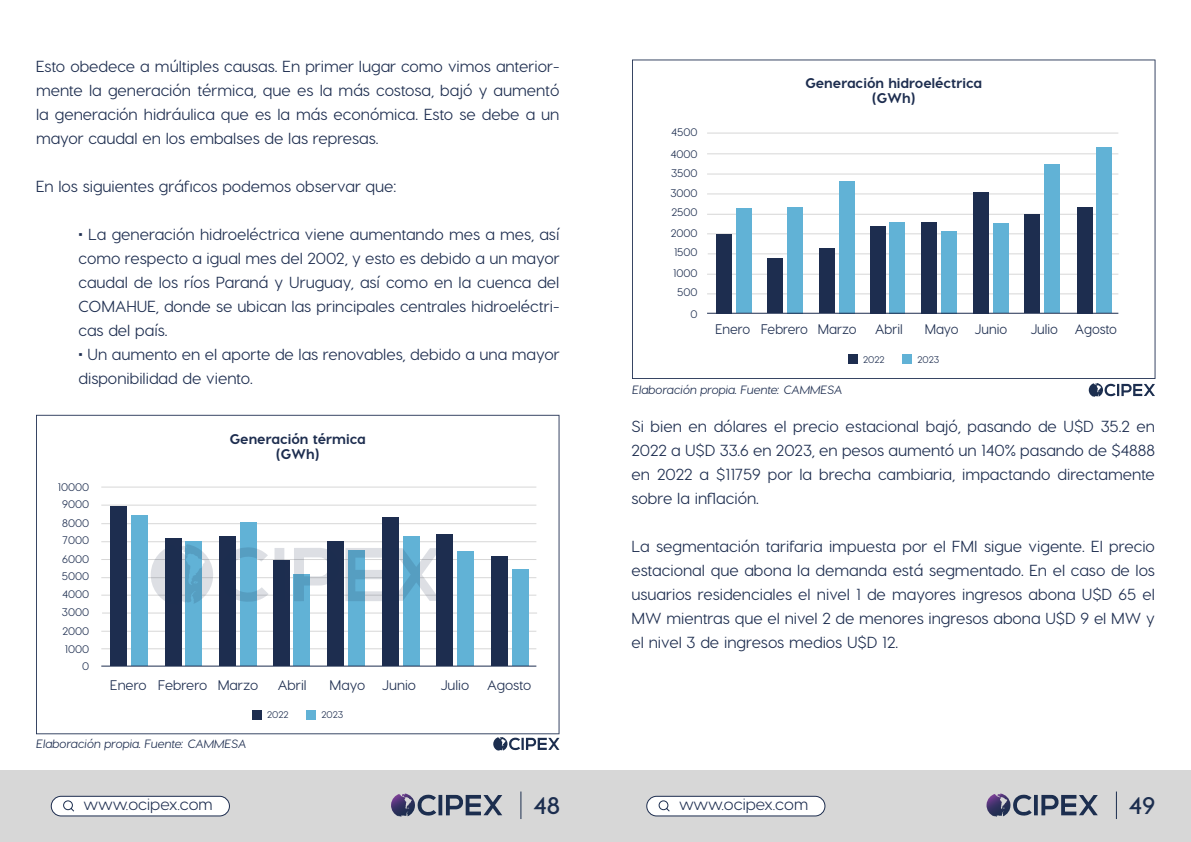
<style>
.page{position:relative;width:1191px;height:842px;background:#fff}
.page>*{position:absolute;margin:0;border:0;box-sizing:border-box;transform-origin:0 0}
.t1{font:700 24px "Visby CF";color:#1c2e4f}
.t2{font:500 16px/24px "Visby CF";color:#1d2d4f;text-align:justify}
.t3{font:16px "Visby CF";color:#1d2d4f}
.t4{font:800 14.1px/14.9px "Visby CF";color:#1d2d4f;text-align:center}
.t5{font:500 13.9px "Visby CF";color:#1d2d4f}
.t6{font:500 13.9px "Visby CF";color:#1d2d4f;scale:.95 1}
.t7{font:italic 500 12px "Visby CF";color:#1d2d4f}
.t8{font:500 11px/18.3px "Visby CF";color:#1d2d4f;text-align:center}
.t9{font:500 9.7px "Visby CF";color:#1d2d4f}
.s1{font-weight:800;font-size:18px}
</style>
<div class="page">
<div style="left:0;top:770px;width:595px;height:72px;background:#d7d7d7"></div>
<div style="left:595px;top:770px;width:596px;height:72px;background:#d7d7d7"></div>
<div style="left:51px;top:796px;width:178px;height:20px;background:#fff;border-radius:10px"></div>
<div style="left:51px;top:796px;width:179px;height:20px;border:1px solid #1d2d4f;border-radius:10px"></div>
<div style="left:647px;top:796px;width:178px;height:20px;background:#fff;border-radius:10px"></div>
<div style="left:646px;top:796px;width:179px;height:20px;border:1px solid #1d2d4f;border-radius:10px"></div>
<svg style="left:63px;top:800px;width:11px;height:12px"></svg>
<svg style="left:658px;top:800px;width:12px;height:12px"></svg>
<svg style="left:402px;top:794px;width:100px;height:22px"></svg>
<svg style="left:1013px;top:795px;width:84px;height:21px"></svg>
<svg style="left:997px;top:794px;width:10px;height:15px"></svg>
<svg style="left:520px;top:791px;width:1px;height:28px"></svg>
<svg style="left:1116px;top:791px;width:1px;height:28px"></svg>
<svg style="left:36px;top:415px;width:523px;height:319px"></svg>
<div style="left:110px;top:506px;width:17px;height:160px;background:#1d2d4f"></div>
<div style="left:131px;top:515px;width:17px;height:151px;background:#61b2d6"></div>
<div style="left:165px;top:538px;width:16px;height:128px;background:#1d2d4f"></div>
<div style="left:186px;top:542px;width:16px;height:124px;background:#61b2d6"></div>
<div style="left:273px;top:560px;width:16px;height:106px;background:#1d2d4f"></div>
<div style="left:293px;top:574px;width:17px;height:92px;background:#61b2d6"></div>
<div style="left:327px;top:542px;width:17px;height:124px;background:#1d2d4f"></div>
<div style="left:348px;top:550px;width:17px;height:116px;background:#61b2d6"></div>
<div style="left:382px;top:517px;width:16px;height:149px;background:#1d2d4f"></div>
<div style="left:403px;top:537px;width:16px;height:129px;background:#61b2d6"></div>
<div style="left:436px;top:534px;width:17px;height:132px;background:#1d2d4f"></div>
<div style="left:457px;top:551px;width:17px;height:115px;background:#61b2d6"></div>
<div style="left:491px;top:556px;width:17px;height:110px;background:#1d2d4f"></div>
<div style="left:512px;top:569px;width:17px;height:97px;background:#61b2d6"></div>
<div style="left:219px;top:536px;width:17px;height:130px;background:#1d2d4f"></div>
<div style="left:240px;top:522px;width:17px;height:144px;background:#61b2d6"></div>
<div style="left:306px;top:710px;width:10px;height:9px;background:#61b2d6"></div>
<div style="left:252px;top:710px;width:10px;height:9px;background:#1d2d4f"></div>
<hr style="left:101px;top:666px;width:435px;height:1px;background:#1d2d4f">
<svg style="left:345px;top:548px;width:37px;height:53px"></svg>
<svg style="left:294px;top:548px;width:33px;height:53px"></svg>
<svg style="left:398px;top:548px;width:38px;height:53px"></svg>
<svg style="left:236px;top:547px;width:48px;height:55px"></svg>
<svg style="left:150px;top:544px;width:64px;height:61px"></svg>
<svg style="left:493px;top:737px;width:66px;height:14px"></svg>
<svg style="left:1088px;top:383px;width:67px;height:14px"></svg>
<svg style="left:632px;top:60px;width:523px;height:319px"></svg>
<div style="left:716px;top:234px;width:16px;height:79px;background:#1d2d4f"></div>
<div style="left:735px;top:209px;width:16px;height:104px;background:#61b2d6"></div>
<div style="left:767px;top:259px;width:16px;height:54px;background:#1d2d4f"></div>
<div style="left:787px;top:207px;width:16px;height:106px;background:#61b2d6"></div>
<div style="left:869px;top:226px;width:16px;height:87px;background:#1d2d4f"></div>
<div style="left:889px;top:222px;width:16px;height:91px;background:#61b2d6"></div>
<div style="left:921px;top:222px;width:16px;height:91px;background:#1d2d4f"></div>
<div style="left:941px;top:231px;width:15px;height:82px;background:#61b2d6"></div>
<div style="left:973px;top:192px;width:15px;height:121px;background:#1d2d4f"></div>
<div style="left:992px;top:223px;width:16px;height:90px;background:#61b2d6"></div>
<div style="left:1024px;top:214px;width:16px;height:99px;background:#1d2d4f"></div>
<div style="left:1044px;top:164px;width:16px;height:149px;background:#61b2d6"></div>
<div style="left:1076px;top:207px;width:16px;height:106px;background:#1d2d4f"></div>
<div style="left:1096px;top:147px;width:16px;height:166px;background:#61b2d6"></div>
<div style="left:819px;top:249px;width:16px;height:64px;background:#1d2d4f"></div>
<div style="left:838px;top:181px;width:16px;height:132px;background:#61b2d6"></div>
<div style="left:902px;top:354px;width:10px;height:10px;background:#61b2d6"></div>
<div style="left:848px;top:354px;width:10px;height:10px;background:#1d2d4f"></div>
<hr style="left:707px;top:313px;width:411px;height:1px;background:#1d2d4f">
<p class="t2" style="left:36px;top:54px;width:525px">Esto obedece a múltiples causas. En primer lugar como vimos anterior&shy;mente la generación térmica, que es la más costosa, bajó y aumentó la generación hidráulica que es la más económica. Esto se debe a un mayor caudal en los embalses de las represas.</p>
<p class="t2" style="left:36px;top:174px;width:362px">En los siguientes gráficos podemos observar que:</p>
<p class="t2" style="left:79px;top:222px;width:483px"><span class="s1">•</span> La generación hidroeléctrica viene aumentando mes a mes, así como respecto a igual mes del 2002, y esto es debido a un mayor caudal de los ríos Paraná y Uruguay, así como en la cuenca del COMAHUE, donde se ubican las principales centrales hidroeléctri&shy;cas del país.</p>
<p class="t2" style="left:79px;top:342px;width:483px"><span class="s1">•</span> Un aumento en el aporte de las renovables, debido a una mayor disponibilidad de viento.</p>
<p class="t8" style="left:58px;top:478px;width:33px">10000</p>
<p class="t8" style="left:62px;top:495px;width:29px">9000</p>
<p class="t8" style="left:62px;top:514px;width:29px">8000</p>
<p class="t8" style="left:63px;top:531px;width:28px">7000</p>
<p class="t8" style="left:62px;top:550px;width:29px">6000</p>
<p class="t8" style="left:62px;top:567px;width:29px">5000</p>
<p class="t8" style="left:62px;top:585px;width:29px;text-align:justify">4000<br>3000<br>2000<br>1000</p>
<p class="t8" style="left:82px;top:657px;width:9px">0</p>
<p class="t4" style="left:230px;top:431px;width:137px">Generación térmica (GWh)</p>
<p class="t5" style="left:110px;top:676px;width:149px">Enero Febrero Marzo</p>
<p class="t5" style="left:278px;top:676px;width:30px">Abril</p>
<p class="t5" style="left:330px;top:676px;width:88px">Mayo Junio</p>
<p class="t5" style="left:440px;top:676px;width:30px">Julio</p>
<p class="t5" style="left:487px;top:676px;width:46px">Agosto</p>
<p class="t9" style="left:267px;top:709px;width:23px">2022</p>
<p class="t9" style="left:321px;top:709px;width:23px">2023</p>
<p class="t7" style="left:36px;top:736px;width:212px">Elaboración propia. Fuente: CAMMESA</p>
<p class="t8" style="left:671px;top:123px;width:28px">4500</p>
<p class="t8" style="left:670px;top:144px;width:29px">4000</p>
<p class="t8" style="left:671px;top:164px;width:28px">3500</p>
<p class="t8" style="left:670px;top:184px;width:29px">3000</p>
<p class="t8" style="left:671px;top:203px;width:28px">2500</p>
<p class="t8" style="left:670px;top:223px;width:28px;line-height:19.3px">2000<br>1500</p>
<p class="t8" style="left:673px;top:264px;width:26px;line-height:18.8px">1000<br>500</p>
<p class="t8" style="left:690px;top:304px;width:9px">0</p>
<p class="t4" style="left:805px;top:76px;width:178px">Generación hidroeléctrica (GWh)</p>
<p class="t6" style="left:715px;top:321px;width:150px">Enero Febrero Marzo</p>
<p class="t6" style="left:875px;top:321px;width:31px">Abril</p>
<p class="t6" style="left:924px;top:321px;width:88px">Mayo Junio</p>
<p class="t6" style="left:1030px;top:321px;width:93px">Julio Agosto</p>
<p class="t9" style="left:863px;top:353px;width:23px">2022</p>
<p class="t9" style="left:917px;top:353px;width:23px">2023</p>
<p class="t7" style="left:632px;top:383px;width:212px">Elaboración propia. Fuente: CAMMESA</p>
<p class="t2" style="left:631px;top:414px;width:525px">Si bien en dólares el precio estacional bajó, pasando de U$D 35.2 en 2022 a U$D 33.6 en 2023, en pesos aumentó un 140% pasando de $4888 en 2022 a $11759 por la brecha cambiaria, impactando directamente sobre la inflación.</p>
<p class="t2" style="left:631px;top:534px;width:525px">La segmentación tarifaria impuesta por el FMI sigue vigente. El precio estacional que abona la demanda está segmentado. En el caso de los usuarios residenciales el nivel 1 de mayores ingresos abona U$D 65 el MW mientras que el nivel 2 de menores ingresos abona U$D 9 el MW y el nivel 3 de ingresos medios U$D 12.</p>
<p class="t3" style="left:83px;top:792px;width:131px">www.ocipex.com</p>
<h1 class="t1" style="left:533px;top:791px;width:28px">48</h1>
<p class="t3" style="left:679px;top:792px;width:131px">www.ocipex.com</p>
<h1 class="t1" style="left:1128px;top:791px;width:28px">49</h1>
</div>
